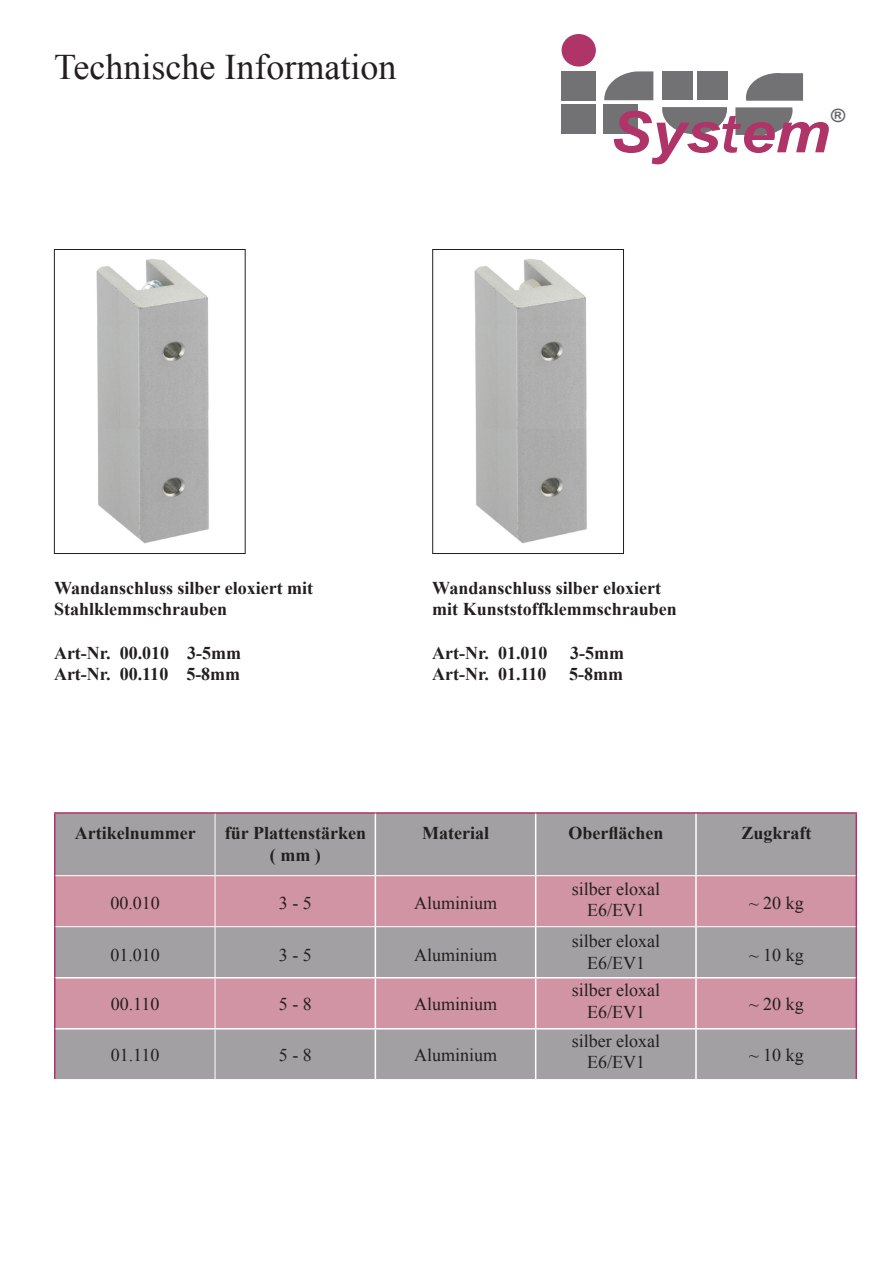
<style>
.page{position:relative;width:893px;height:1263px;background:#fff}
.page>*{position:absolute;margin:0;border:0;box-sizing:border-box;transform-origin:0 0}
.t1{font:italic 700 57.15px "Arial";color:#af3467;scale:1.09 1}
.t2{font:36px "Times New Roman";color:#231f20}
.t3{font:italic 700 18.3px "Arial";color:#626366;scale:1.05 1}
.Artikel-Text{font:700 18px/21.6px "Times New Roman";color:#231f20}
.t4{font:18px "Times New Roman";color:#231f20}
.Tabellentext-Übersch{font:700 18px "Times New Roman";color:#231f20}
.s1{font-family:"Franklin Gothic";font-weight:500}
</style>
<div class="page">
<div style="left:562px;top:34px;width:34px;height:33px;background:#af3467;border-radius:50%"></div>
<div style="left:561px;top:71px;width:35px;height:29px;background:#727275"></div>
<div style="left:561px;top:105px;width:35px;height:29px;background:#727275"></div>
<svg style="left:604px;top:71px;width:49px;height:29px"></svg>
<div style="left:603px;top:105px;width:35px;height:29px;background:#727275"></div>
<div style="left:662px;top:71px;width:30px;height:29px;background:#727275"></div>
<div style="left:697px;top:71px;width:31px;height:29px;background:#727275"></div>
<svg style="left:662px;top:107px;width:65px;height:27px"></svg>
<svg style="left:735px;top:107px;width:57px;height:28px;background:#828285"></svg>
<svg style="left:746px;top:73px;width:57px;height:28px;background:#828285"></svg>
<img style="left:96px;top:258px;width:113px;height:286px">
<div style="left:54px;top:249px;width:192px;height:305px;border:1px solid #231f20"></div>
<img style="left:474px;top:258px;width:113px;height:286px">
<div style="left:432px;top:249px;width:192px;height:305px;border:1px solid #231f20"></div>
<div style="left:56px;top:814px;width:799px;height:265px;background:#a2a0a2"></div>
<svg style="left:56px;top:876px;width:799px;height:152px;background:#c198a4"></svg>
<hr style="left:54px;top:812px;width:161px;height:2px;background:#af3467">
<hr style="left:54px;top:814px;width:2px;height:62px;background:#af3467">
<hr style="left:215px;top:812px;width:160px;height:2px;background:#af3467">
<hr style="left:375px;top:812px;width:161px;height:2px;background:#af3467">
<hr style="left:536px;top:812px;width:160px;height:2px;background:#af3467">
<hr style="left:696px;top:812px;width:161px;height:2px;background:#af3467">
<hr style="left:855px;top:814px;width:2px;height:62px;background:#af3467">
<hr style="left:54px;top:876px;width:2px;height:51px;background:#af3467">
<hr style="left:855px;top:876px;width:2px;height:51px;background:#af3467">
<hr style="left:54px;top:927px;width:2px;height:51px;background:#af3467">
<hr style="left:855px;top:927px;width:2px;height:51px;background:#af3467">
<hr style="left:54px;top:978px;width:2px;height:51px;background:#af3467">
<hr style="left:855px;top:978px;width:2px;height:51px;background:#af3467">
<hr style="left:54px;top:1029px;width:2px;height:50px;background:#af3467">
<hr style="left:855px;top:1029px;width:2px;height:50px;background:#af3467">
<hr style="left:215px;top:814px;width:1px;height:61px;background:#fff">
<hr style="left:56px;top:875px;width:159px;height:1px;background:#fff">
<hr style="left:215px;top:875px;width:160px;height:1px;background:#fff">
<hr style="left:215px;top:876px;width:1px;height:50px;background:#fff">
<hr style="left:375px;top:875px;width:161px;height:1px;background:#fff">
<hr style="left:536px;top:875px;width:160px;height:1px;background:#fff">
<hr style="left:696px;top:875px;width:159px;height:1px;background:#fff">
<hr style="left:56px;top:926px;width:159px;height:1px;background:#fff">
<hr style="left:215px;top:926px;width:160px;height:1px;background:#fff">
<hr style="left:215px;top:927px;width:1px;height:50px;background:#fff">
<hr style="left:375px;top:926px;width:161px;height:1px;background:#fff">
<hr style="left:536px;top:926px;width:160px;height:1px;background:#fff">
<hr style="left:696px;top:926px;width:159px;height:1px;background:#fff">
<hr style="left:215px;top:978px;width:1px;height:50px;background:#fff">
<hr style="left:215px;top:1029px;width:1px;height:50px;background:#fff">
<hr style="left:375px;top:814px;width:1px;height:61px;background:#fff">
<hr style="left:535px;top:814px;width:1px;height:61px;background:#fff">
<hr style="left:695px;top:814px;width:2px;height:61px;background:#fff">
<hr style="left:375px;top:876px;width:1px;height:50px;background:#fff">
<hr style="left:535px;top:876px;width:1px;height:50px;background:#fff">
<hr style="left:695px;top:876px;width:2px;height:50px;background:#fff">
<hr style="left:375px;top:927px;width:1px;height:50px;background:#fff">
<hr style="left:535px;top:927px;width:1px;height:50px;background:#fff">
<hr style="left:695px;top:927px;width:2px;height:50px;background:#fff">
<hr style="left:56px;top:977px;width:159px;height:1px;background:#fff">
<hr style="left:215px;top:977px;width:160px;height:1px;background:#fff">
<hr style="left:375px;top:977px;width:161px;height:1px;background:#fff">
<hr style="left:375px;top:978px;width:1px;height:50px;background:#fff">
<hr style="left:536px;top:977px;width:160px;height:1px;background:#fff">
<hr style="left:535px;top:978px;width:1px;height:50px;background:#fff">
<hr style="left:696px;top:977px;width:159px;height:1px;background:#fff">
<hr style="left:695px;top:978px;width:2px;height:50px;background:#fff">
<hr style="left:56px;top:1028px;width:159px;height:1px;background:#fff">
<hr style="left:215px;top:1028px;width:160px;height:1px;background:#fff">
<hr style="left:375px;top:1028px;width:161px;height:1px;background:#fff">
<hr style="left:375px;top:1029px;width:1px;height:50px;background:#fff">
<hr style="left:536px;top:1028px;width:160px;height:1px;background:#fff">
<hr style="left:535px;top:1029px;width:1px;height:50px;background:#fff">
<hr style="left:696px;top:1028px;width:159px;height:1px;background:#fff">
<hr style="left:695px;top:1029px;width:2px;height:50px;background:#fff">
<p class="t2" style="left:54px;top:43px;width:344px">Technische Information</p>
<p class="t1" style="left:610px;top:95px;width:204px">Sys<span class="s1">t</span>em</p>
<p class="t3" style="left:830px;top:104px;width:15px">®</p>
<p class="Artikel-Text" style="left:54px;top:576px;width:261px">Wandanschluss silber eloxiert mit<br>Stahlklemmschrauben</p>
<p class="Artikel-Text" style="left:54px;top:641px;width:189px">Art-Nr. 00.010 3-5mm</p>
<p class="Artikel-Text" style="left:54px;top:663px;width:188px">Art-Nr. 00.110 5-8mm</p>
<p class="Artikel-Text" style="left:432px;top:576px;width:230px">Wandanschluss silber eloxiert</p>
<p class="Artikel-Text" style="left:432px;top:598px;width:246px">mit Kunststoffklemmschrauben</p>
<p class="Artikel-Text" style="left:432px;top:641px;width:117px">Art-Nr. 01.010</p>
<p class="Artikel-Text" style="left:570px;top:641px;width:55px">3-5mm</p>
<p class="Artikel-Text" style="left:432px;top:663px;width:116px">Art-Nr. 01.110</p>
<p class="Artikel-Text" style="left:569px;top:663px;width:55px">5-8mm</p>
<p class="Tabellentext-Übersch" style="left:75px;top:820px;width:122px">Artikelnummer</p>
<p class="Tabellentext-Übersch" style="left:225px;top:820px;width:143px">für Plattenstärken</p>
<p class="Tabellentext-Übersch" style="left:270px;top:842px;width:52px">( mm )</p>
<p class="Tabellentext-Übersch" style="left:422px;top:820px;width:68px">Material</p>
<p class="Tabellentext-Übersch" style="left:568px;top:820px;width:97px">Oberflächen</p>
<p class="Tabellentext-Übersch" style="left:741px;top:820px;width:72px">Zugkraft</p>
<p class="t4" style="left:110px;top:890px;width:51px">00.010</p>
<p class="t4" style="left:279px;top:890px;width:34px">3 - 5</p>
<p class="t4" style="left:414px;top:890px;width:85px">Aluminium</p>
<p class="t4" style="left:110px;top:943px;width:51px">01.010</p>
<p class="t4" style="left:279px;top:943px;width:34px">3 - 5</p>
<p class="t4" style="left:414px;top:943px;width:85px">Aluminium</p>
<p class="t4" style="left:111px;top:992px;width:50px">00.110</p>
<p class="t4" style="left:279px;top:992px;width:34px">5 - 8</p>
<p class="t4" style="left:414px;top:992px;width:85px">Aluminium</p>
<p class="t4" style="left:111px;top:1043px;width:50px">01.110</p>
<p class="t4" style="left:279px;top:1043px;width:34px">5 - 8</p>
<p class="t4" style="left:414px;top:1043px;width:85px">Aluminium</p>
<p class="t4" style="left:572px;top:876px;width:90px">silber eloxal</p>
<p class="t4" style="left:587px;top:898px;width:59px">E6/EV1</p>
<p class="t4" style="left:749px;top:890px;width:56px">~ 20 kg</p>
<p class="t4" style="left:572px;top:929px;width:90px">silber eloxal</p>
<p class="t4" style="left:587px;top:950px;width:59px">E6/EV1</p>
<p class="t4" style="left:749px;top:943px;width:56px">~ 10 kg</p>
<p class="t4" style="left:572px;top:978px;width:90px">silber eloxal</p>
<p class="t4" style="left:587px;top:1000px;width:59px">E6/EV1</p>
<p class="t4" style="left:749px;top:992px;width:56px">~ 20 kg</p>
<p class="t4" style="left:572px;top:1028px;width:90px">silber eloxal</p>
<p class="t4" style="left:587px;top:1050px;width:59px">E6/EV1</p>
<p class="t4" style="left:749px;top:1043px;width:56px">~ 10 kg</p>
</div>
